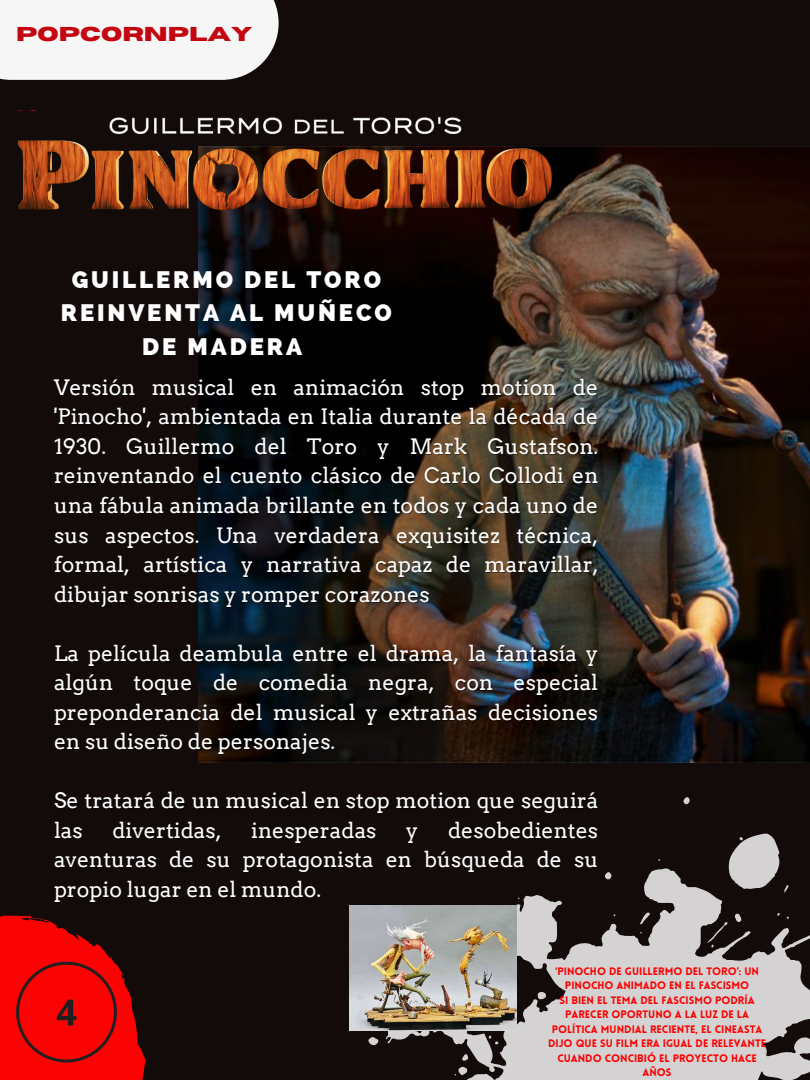
<style>
.page{position:relative;width:810px;height:1080px;background:#130b0a}
.page>*{position:absolute;margin:0;border:0;box-sizing:border-box;transform-origin:0 0}
.t1{font:800 23.88px/33.2px "Raleway";letter-spacing:.12em;color:#fff;text-align:center}
.t2{font:21.25px/29.5px "Arvo";color:#fff;text-align:justify}
.t3{font:700 20px "Horizon";color:#c30610}
.t4{font:900 10.62px/14.5px "Lovelo";color:#fb0303;text-align:center}
</style>
<div class="page">
<div style="left:0;top:0;width:279px;height:80px;background:#f6f6f6"></div>
<svg style="left:368px;top:1037px;width:11px;height:8px"></svg>
<svg style="left:683px;top:797px;width:7px;height:8px"></svg>
<svg style="left:728px;top:833px;width:52px;height:35px"></svg>
<svg style="left:383px;top:868px;width:427px;height:212px;fill:#d5d2d3"></svg>
<svg style="left:0;top:915px;width:146px;height:165px"></svg>
<img style="left:198px;top:147px;width:612px;height:616px">
<img style="left:17px;top:110px;width:587px;height:101px">
<img style="left:349px;top:905px;width:168px;height:125px">
<p class="t3" style="left:16px;top:25px;width:238px">POPCORNPLAY</p>
<p class="t1" style="left:61px;top:263px;width:333px">GUILLERMO DEL TORO<br>REINVENTA AL MUÑECO<br>DE MADERA</p>
<p class="t2" style="left:54px;top:373px;width:546px">Versión musical en animación stop motion de 'Pinocho', ambientada en Italia durante la década de 1930. Guillermo del Toro y Mark Gustafson. reinventando el cuento clásico de Carlo Collodi en una fábula animada brillante en todos y cada uno de sus aspectos. Una verdadera exquisitez técnica, formal, artística y narrativa capaz de maravillar, dibujar sonrisas y romper corazones</p>
<p class="t2" style="left:54px;top:638px;width:546px">La película deambula entre el drama, la fantasía y algún toque de comedia negra, con especial preponderancia del musical y extrañas decisiones en su diseño de personajes.</p>
<p class="t2" style="left:54px;top:786px;width:546px">Se tratará de un musical en stop motion que seguirá las</p>
<p class="t2" style="left:54px;top:816px;width:546px;text-indent:394px">desobedientes aventuras de su protagonista en búsqueda de su propio lugar en el mundo.</p>
<p class="t2" style="left:112px;top:816px;width:111px">divertidas,</p>
<p class="t2" style="left:251px;top:816px;width:127px">inesperadas</p>
<p class="t2" style="left:406px;top:816px;width:14px">y</p>
<p class="t4" style="left:548px;top:965px;width:220px">‘PINOCHO DE GUILLERMO DEL TORO’: UN<br>PINOCHO ANIMADO EN EL FASCISMO<br>SI BIEN EL TEMA DEL FASCISMO PODRÍA<br>PARECER OPORTUNO A LA LUZ DE LA<br>POLÍTICA MUNDIAL RECIENTE, EL CINEASTA<br>DIJO QUE SU FILM ERA IGUAL DE RELEVANTE<br>CUANDO CONCIBIÓ EL PROYECTO HACE<br>AÑOS</p>
</div>
